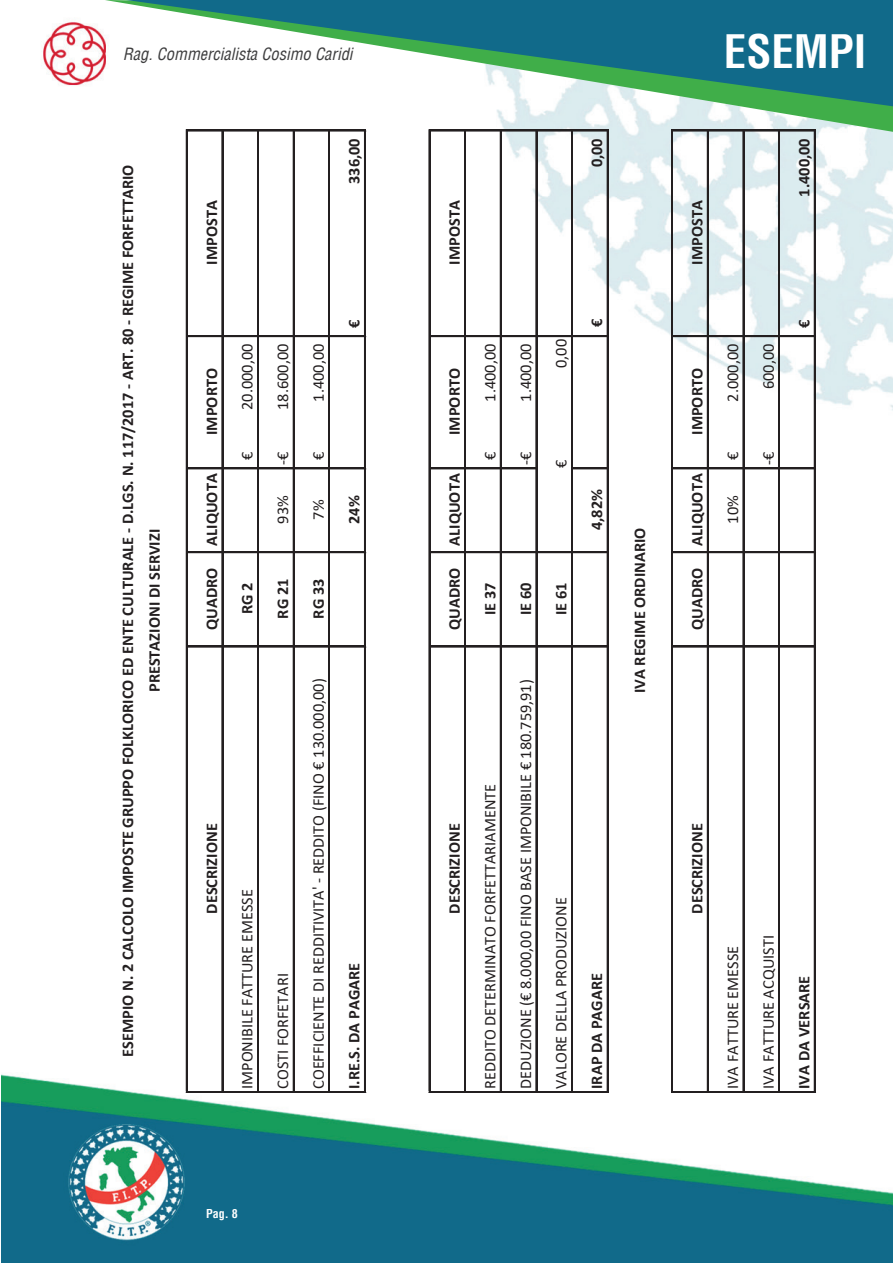
<style>
.page{position:relative;width:893px;height:1263px;background:#fff}
.page>*{position:absolute;margin:0;border:0;box-sizing:border-box;transform-origin:0 0}
.t1{font:700 condensed 45px "Helvetica LT";color:#fff}
.t2{font:italic condensed 16.5px "Helvetica LT";color:#3e3e3f}
.t3{font:700 16.35px/26.8px "Calibri";color:#231f20;text-align:center}
.t4{font:16.35px "Calibri";color:#231f20}
.t5{font:700 condensed 12px "Helvetica LT";color:#fff}
</style>
<div class="page">
<img style="left:2px;top:22px;width:891px;height:1241px">
<svg style="left:105px;top:0;width:788px;height:132px"></svg>
<svg style="left:126px;top:0;width:767px;height:106px"></svg>
<hr style="left:186px;top:1092px;width:180px;height:1px;background:#231f20">
<hr style="left:186px;top:1091px;width:180px;height:1px;background:#231f20">
<hr style="left:188px;top:647px;width:178px;height:1px;background:#231f20">
<hr style="left:188px;top:646px;width:178px;height:1px;background:#231f20">
<hr style="left:188px;top:551px;width:178px;height:2px;background:#231f20">
<hr style="left:188px;top:469px;width:178px;height:1px;background:#231f20">
<hr style="left:188px;top:467px;width:178px;height:2px;background:#231f20">
<hr style="left:188px;top:335px;width:178px;height:2px;background:#231f20">
<hr style="left:188px;top:131px;width:178px;height:1px;background:#231f20">
<hr style="left:188px;top:130px;width:178px;height:1px;background:#231f20">
<hr style="left:430px;top:469px;width:107px;height:1px;background:#231f20">
<hr style="left:430px;top:467px;width:107px;height:2px;background:#231f20">
<hr style="left:429px;top:1092px;width:179px;height:1px;background:#231f20">
<hr style="left:429px;top:1091px;width:179px;height:1px;background:#231f20">
<hr style="left:430px;top:647px;width:178px;height:1px;background:#231f20">
<hr style="left:430px;top:646px;width:178px;height:1px;background:#231f20">
<hr style="left:430px;top:551px;width:178px;height:2px;background:#231f20">
<hr style="left:573px;top:469px;width:35px;height:1px;background:#231f20">
<hr style="left:573px;top:467px;width:35px;height:2px;background:#231f20">
<hr style="left:430px;top:335px;width:178px;height:2px;background:#231f20">
<hr style="left:430px;top:131px;width:178px;height:1px;background:#231f20">
<hr style="left:430px;top:130px;width:178px;height:1px;background:#231f20">
<hr style="left:672px;top:1092px;width:143px;height:1px;background:#231f20">
<hr style="left:672px;top:1091px;width:144px;height:1px;background:#231f20">
<hr style="left:673px;top:647px;width:142px;height:1px;background:#231f20">
<hr style="left:673px;top:646px;width:143px;height:1px;background:#231f20">
<hr style="left:673px;top:551px;width:143px;height:2px;background:#231f20">
<hr style="left:673px;top:469px;width:142px;height:1px;background:#231f20">
<hr style="left:673px;top:467px;width:143px;height:2px;background:#231f20">
<hr style="left:673px;top:335px;width:143px;height:2px;background:#231f20">
<hr style="left:673px;top:131px;width:142px;height:1px;background:#231f20">
<hr style="left:673px;top:130px;width:143px;height:1px;background:#231f20">
<hr style="left:186px;top:130px;width:2px;height:961px;background:#231f20">
<hr style="left:222px;top:130px;width:1px;height:961px;background:#231f20">
<hr style="left:257px;top:130px;width:2px;height:961px;background:#231f20">
<hr style="left:293px;top:130px;width:2px;height:961px;background:#231f20">
<hr style="left:329px;top:130px;width:1px;height:961px;background:#231f20">
<hr style="left:364px;top:130px;width:2px;height:961px;background:#231f20">
<hr style="left:429px;top:130px;width:1px;height:961px;background:#231f20">
<hr style="left:464px;top:130px;width:2px;height:961px;background:#231f20">
<hr style="left:500px;top:130px;width:2px;height:961px;background:#231f20">
<hr style="left:536px;top:130px;width:1px;height:961px;background:#231f20">
<hr style="left:571px;top:130px;width:2px;height:961px;background:#231f20">
<hr style="left:607px;top:130px;width:1px;height:961px;background:#231f20">
<hr style="left:671px;top:130px;width:1px;height:961px;background:#231f20">
<hr style="left:672px;top:130px;width:1px;height:961px;background:#231f20">
<hr style="left:707px;top:130px;width:2px;height:961px;background:#231f20">
<hr style="left:743px;top:130px;width:1px;height:961px;background:#231f20">
<hr style="left:778px;top:130px;width:2px;height:961px;background:#231f20">
<hr style="left:814px;top:130px;width:2px;height:961px;background:#231f20">
<p class="t2" style="left:123px;top:44px;width:231px">Rag. Commercialista Cosimo Caridi</p>
<p class="t3" style="left:114px;top:1056px;width:893px;rotate:-90deg">ESEMPIO N. 2 CALCOLO IMPOSTE GRUPPO FOLKLORICO ED ENTE CULTURALE - D.LGS. N. 117/2017 - ART. 80 - REGIME FORFETTARIO<br>PRESTAZIONI DI SERVIZI</p>
<p class="t3" style="left:198px;top:265px;width:66px;rotate:-90deg">IMPOSTA</p>
<p class="t3" style="left:198px;top:435px;width:68px;rotate:-90deg">IMPORTO</p>
<p class="t3" style="left:198px;top:546px;width:74px;rotate:-90deg">ALIQUOTA</p>
<p class="t3" style="left:198px;top:630px;width:64px;rotate:-90deg">QUADRO</p>
<p class="t3" style="left:198px;top:914px;width:92px;rotate:-90deg">DESCRIZIONE</p>
<p class="t3" style="left:340px;top:184px;width:47px;rotate:-90deg">336,00</p>
<p class="t3" style="left:340px;top:328px;width:10px;rotate:-90deg">€</p>
<p class="t4" style="left:236px;top:410px;width:67px;rotate:-90deg">20.000,00</p>
<p class="t4" style="left:272px;top:410px;width:67px;rotate:-90deg">18.600,00</p>
<p class="t4" style="left:307px;top:402px;width:59px;rotate:-90deg">1.400,00</p>
<p class="t4" style="left:236px;top:460px;width:10px;rotate:-90deg">€</p>
<p class="t4" style="left:272px;top:465px;width:15px;rotate:-90deg">-€</p>
<p class="t4" style="left:307px;top:460px;width:10px;rotate:-90deg">€</p>
<p class="t4" style="left:272px;top:524px;width:30px;rotate:-90deg">93%</p>
<p class="t4" style="left:307px;top:519px;width:21px;rotate:-90deg">7%</p>
<p class="t3" style="left:340px;top:524px;width:30px;rotate:-90deg">24%</p>
<p class="t3" style="left:234px;top:614px;width:33px;rotate:-90deg">RG 2</p>
<p class="t3" style="left:269px;top:618px;width:41px;rotate:-90deg">RG 21</p>
<p class="t3" style="left:305px;top:618px;width:41px;rotate:-90deg">RG 33</p>
<p class="t4" style="left:236px;top:1089px;width:201px;rotate:-90deg">IMPONIBILE FATTURE EMESSE</p>
<p class="t4" style="left:272px;top:1089px;width:117px;rotate:-90deg">COSTI FORFETARI</p>
<p class="t4" style="left:307px;top:1089px;width:412px;rotate:-90deg">COEFFICIENTE DI REDDITIVITA' - REDDITO (FINO € 130.000,00)</p>
<p class="t3" style="left:340px;top:1089px;width:128px;rotate:-90deg">I.RE.S. DA PAGARE</p>
<p class="t5" style="left:206px;top:1206px;width:33px">Pag. 8</p>
<p class="t3" style="left:441px;top:265px;width:66px;rotate:-90deg">IMPOSTA</p>
<p class="t3" style="left:441px;top:435px;width:68px;rotate:-90deg">IMPORTO</p>
<p class="t3" style="left:441px;top:546px;width:74px;rotate:-90deg">ALIQUOTA</p>
<p class="t3" style="left:441px;top:630px;width:64px;rotate:-90deg">QUADRO</p>
<p class="t3" style="left:441px;top:914px;width:92px;rotate:-90deg">DESCRIZIONE</p>
<p class="t3" style="left:583px;top:167px;width:31px;rotate:-90deg">0,00</p>
<p class="t3" style="left:583px;top:327px;width:10px;rotate:-90deg">€</p>
<p class="t4" style="left:479px;top:402px;width:59px;rotate:-90deg">1.400,00</p>
<p class="t4" style="left:514px;top:402px;width:59px;rotate:-90deg">1.400,00</p>
<p class="t4" style="left:550px;top:368px;width:30px;rotate:-90deg">0,00</p>
<p class="t4" style="left:479px;top:460px;width:10px;rotate:-90deg">€</p>
<p class="t4" style="left:514px;top:465px;width:15px;rotate:-90deg">-€</p>
<p class="t4" style="left:550px;top:468px;width:10px;rotate:-90deg">€</p>
<p class="t3" style="left:583px;top:530px;width:42px;rotate:-90deg">4,82%</p>
<p class="t3" style="left:476px;top:615px;width:34px;rotate:-90deg">IE 37</p>
<p class="t3" style="left:512px;top:615px;width:34px;rotate:-90deg">IE 60</p>
<p class="t3" style="left:548px;top:615px;width:34px;rotate:-90deg">IE 61</p>
<p class="t4" style="left:479px;top:1089px;width:306px;rotate:-90deg">REDDITO DETERMINATO FORFETTARIAMENTE</p>
<p class="t4" style="left:514px;top:1089px;width:411px;rotate:-90deg">DEDUZIONE (€ 8.000,00 FINO BASE IMPONIBILE € 180.759,91)</p>
<p class="t4" style="left:550px;top:1089px;width:193px;rotate:-90deg">VALORE DELLA PRODUZIONE</p>
<p class="t3" style="left:583px;top:1089px;width:117px;rotate:-90deg">IRAP DA PAGARE</p>
<p class="t3" style="left:626px;top:693px;width:167px;rotate:-90deg">IVA REGIME ORDINARIO</p>
<h1 class="t1" style="left:724px;top:24px;width:144px">ESEMPI</h1>
<p class="t3" style="left:683px;top:265px;width:66px;rotate:-90deg">IMPOSTA</p>
<p class="t3" style="left:683px;top:435px;width:68px;rotate:-90deg">IMPORTO</p>
<p class="t3" style="left:683px;top:546px;width:74px;rotate:-90deg">ALIQUOTA</p>
<p class="t3" style="left:683px;top:630px;width:64px;rotate:-90deg">QUADRO</p>
<p class="t3" style="left:790px;top:197px;width:60px;rotate:-90deg">1.400,00</p>
<p class="t4" style="left:721px;top:402px;width:59px;rotate:-90deg">2.000,00</p>
<p class="t4" style="left:721px;top:460px;width:10px;rotate:-90deg">€</p>
<p class="t4" style="left:721px;top:524px;width:30px;rotate:-90deg">10%</p>
<p class="t4" style="left:757px;top:389px;width:47px;rotate:-90deg">600,00</p>
<p class="t4" style="left:757px;top:465px;width:15px;rotate:-90deg">-€</p>
<p class="t3" style="left:790px;top:328px;width:10px;rotate:-90deg">€</p>
<p class="t3" style="left:683px;top:914px;width:92px;rotate:-90deg">DESCRIZIONE</p>
<p class="t4" style="left:721px;top:1089px;width:145px;rotate:-90deg">IVA FATTURE EMESSE</p>
<p class="t4" style="left:757px;top:1089px;width:155px;rotate:-90deg">IVA FATTURE ACQUISTI</p>
<p class="t3" style="left:790px;top:1089px;width:115px;rotate:-90deg">IVA DA VERSARE</p>
</div>
